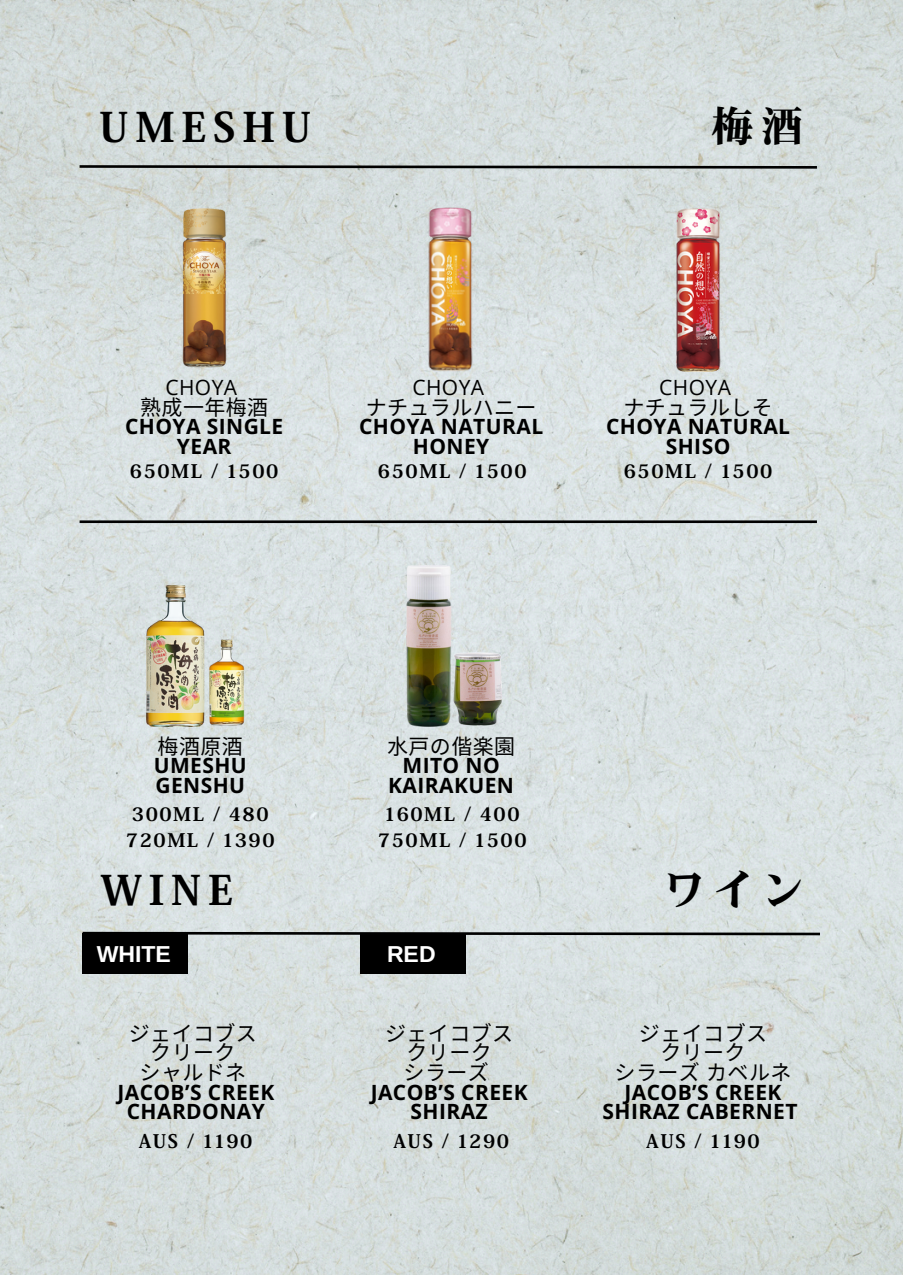
<style>
.page{position:relative;width:903px;height:1275px;background:#fff}
.page>*{position:absolute;margin:0;border:0;box-sizing:border-box;transform-origin:0 0}
.t1{font:42.52px "Heisei Min Std W9";letter-spacing:.16em;color:#000}
.t2{font:700 23.1px "Arimo";color:#fff}
.t3{font:700 21px/19.6px "Open Sans";letter-spacing:.02em;color:#000;text-align:center}
.t4{font:21px/19.6px "Noto Sans CJ Ksc";letter-spacing:.02em;color:#000;text-align:center}
.t5{font:19.43px "Heisei Min Std W9";letter-spacing:.08em;color:#000}
.s1{font-weight:400}
.s2{font-family:"Noto Sans CJ Ksc";font-weight:400}
</style>
<div class="page">
<img style="left:0;top:0;width:903px;height:1274px">
<svg style="left:77px;top:164px;width:743px;height:6px;background:#777b7b"></svg>
<hr style="left:80px;top:520px;width:737px;height:3px;background:#000">
<img style="left:179px;top:207px;width:50px;height:164px">
<img style="left:429px;top:207px;width:44px;height:164px">
<img style="left:676px;top:207px;width:44px;height:164px">
<img style="left:405px;top:562px;width:47px;height:165px">
<img style="left:452px;top:649px;width:52px;height:77px">
<svg style="left:80px;top:930px;width:743px;height:6px;background:#7e8383"></svg>
<div style="left:83px;top:933px;width:105px;height:41px;background:#000"></div>
<div style="left:360px;top:933px;width:105px;height:41px;background:#000"></div>
<img style="left:209px;top:638px;width:37px;height:88px">
<img style="left:146px;top:585px;width:59px;height:142px">
<p class="t1" style="left:99px;top:104px;width:214px">UMESHU</p>
<h1 class="t1" style="left:711px;top:104px;width:93px">梅酒</h1>
<h1 class="t3" style="left:125px;top:377px;width:160px"><span class="s1">CHOYA<br></span><span class="s2">熟成一年梅酒<br></span>CHOYA SINGLE<br>YEAR</h1>
<p class="t5" style="left:130px;top:461px;width:150px">650ML / 1500</p>
<p class="t3" style="left:359px;top:377px;width:186px"><span class="s1">CHOYA<br></span><span class="s2">ナチュラルハニー<br></span>CHOYA NATURAL<br>HONEY</p>
<h3 class="t5" style="left:378px;top:461px;width:150px">650ML / 1500</h3>
<p class="t3" style="left:606px;top:377px;width:186px"><span class="s1">CHOYA<br></span><span class="s2">ナチュラルしそ<br></span>CHOYA NATURAL<br>SHISO</p>
<p class="t5" style="left:624px;top:461px;width:150px">650ML / 1500</p>
<h3 class="t3" style="left:154px;top:735px;width:95px;text-align:left"><span class="s2">梅酒原酒<br></span>UMESHU<br>GENSHU</h3>
<p class="t5" style="left:132px;top:803px;width:138px">300ML / 480</p>
<p class="t5" style="left:126px;top:830px;width:150px">720ML / 1390</p>
<p class="t1" style="left:100px;top:867px;width:134px">WINE</p>
<p class="t1" style="left:663px;top:867px;width:143px">ワイン</p>
<p class="t2" style="left:97px;top:940px;width:76px">WHITE</p>
<h3 class="t3" style="left:387px;top:735px;width:130px"><span class="s2">水戸の偕楽園<br></span>MITO NO<br>KAIRAKUEN</h3>
<p class="t5" style="left:385px;top:803px;width:136px">160ML / 400</p>
<p class="t5" style="left:378px;top:830px;width:150px">750ML / 1500</p>
<h1 class="t2" style="left:387px;top:940px;width:50px">RED</h1>
<p class="t4" style="left:129px;top:1022px;width:130px">ジェイコブスクリーク<br>シャルドネ</p>
<h3 class="t3" style="left:117px;top:1081px;width:158px">JACOB’S CREEK<br>CHARDONAY</h3>
<p class="t5" style="left:139px;top:1130px;width:115px">AUS / 1190</p>
<p class="t3" style="left:371px;top:1022px;width:158px"><span class="s2">ジェイコブス<br>クリーク<br>シラーズ<br></span>JACOB’S CREEK<br>SHIRAZ</p>
<p class="t5" style="left:393px;top:1130px;width:117px">AUS / 1290</p>
<p class="t3" style="left:603px;top:1022px;width:197px"><span class="s2">ジェイコブス<br>クリーク<br>シラーズカベルネ<br></span>JACOB’S CREEK<br>SHIRAZ CABERNET</p>
<h3 class="t5" style="left:646px;top:1130px;width:115px">AUS / 1190</h3>
</div>
